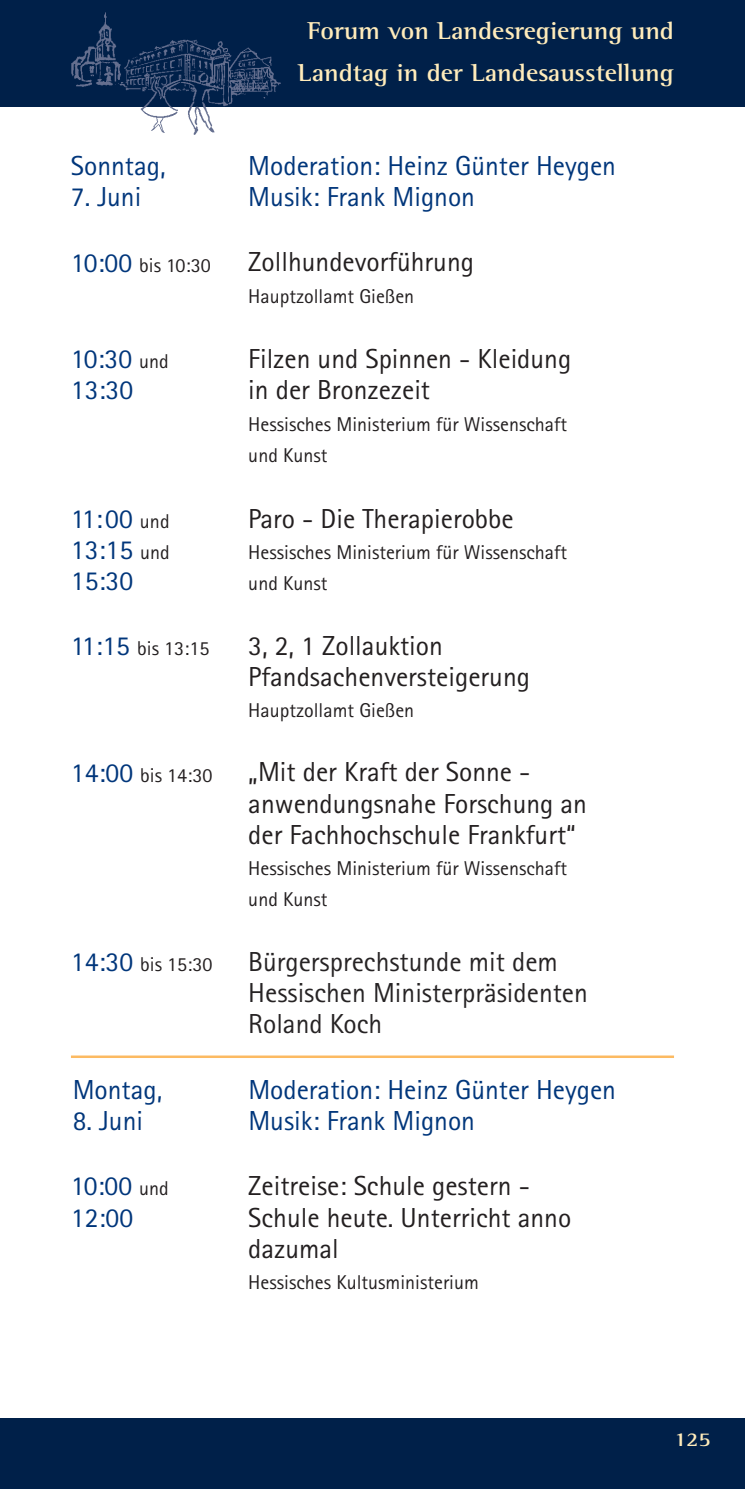
<style>
.page{position:relative;width:745px;height:1489px;background:#fff}
.page>*{position:absolute;margin:0;border:0;box-sizing:border-box;transform-origin:0 0}
.t1{font:27.5px/31.2px "Rotis Sans Serif";color:#231f20}
.t2{font:27.5px/31.2px "Rotis Sans Serif";color:#00367b}
.t3{font:27.5px/31.2px "Rotis Sans Serif";color:#262324}
.t4{font:700 25px/42.5px "Rotis Semi Serif";color:#ffecbb;text-align:center;scale:1.05 1}
.t5{font:20px/31.2px "Rotis Sans Serif";color:#231f20}
.t6{font:700 20px "Rotis Semi Serif";color:#ffecbb;scale:1.1 1}
.s1{font-size:27.5px;color:#00367b}
.s2{font-size:20px;color:#231f20}
</style>
<div class="page">
<div style="left:0;top:0;width:744px;height:106px;background:#002049"></div>
<div style="left:0;top:1417px;width:744px;height:71px;background:#002049"></div>
<img style="left:39px;top:12px;width:255px;height:123px">
<hr style="left:71px;top:1055px;width:602px;height:2px;background:#fcba62">
<p class="t2" style="left:71px;top:153px;width:96px">Sonntag,</p>
<p class="t2" style="left:71px;top:184px;width:72px">7. Juni</p>
<p class="t4" style="left:298px;top:11px;width:359px">Forum von Landesregierung und<br>Landtag in der Landesausstellung</p>
<p class="t2" style="left:248px;top:153px;width:369px">Moderation: Heinz Günter Heygen<br>Musik: Frank Mignon</p>
<p class="t5" style="left:71px;top:251px;width:141px"><span class="s1">10:00</span> bis 10:30</p>
<p class="t1" style="left:248px;top:249px;width:227px">Zollhundevorführung</p>
<p class="t5" style="left:248px;top:282px;width:167px">Hauptzollamt Gießen</p>
<p class="t2" style="left:71px;top:346px;width:99px">10:30 <span class="s2">und<br></span>13:30</p>
<p class="t2" style="left:71px;top:505px;width:100px;text-align:justify">11:00 <span class="s2">und </span>13:15 <span class="s2">und </span>15:30</p>
<p class="t1" style="left:248px;top:346px;width:324px">Filzen und Spinnen - Kleidung in der Bronzezeit</p>
<p class="t5" style="left:248px;top:410px;width:320px">Hessisches Ministerium für Wissenschaft und Kunst</p>
<p class="t1" style="left:248px;top:505px;width:267px">Paro - Die Therapierobbe</p>
<p class="t5" style="left:248px;top:538px;width:320px">Hessisches Ministerium für Wissenschaft und Kunst</p>
<p class="t5" style="left:71px;top:634px;width:140px"><span class="s1">11:15</span> bis 13:15</p>
<p class="t1" style="left:248px;top:632px;width:283px">3, 2, 1 Zollauktion<br>Pfandsachenversteigerung</p>
<p class="t5" style="left:248px;top:696px;width:167px">Hauptzollamt Gießen</p>
<p class="t5" style="left:71px;top:761px;width:143px"><span class="s1">14:00</span> bis 14:30</p>
<p class="t1" style="left:248px;top:759px;width:340px">„Mit der Kraft der Sonne - anwendungsnahe Forschung an der Fachhochschule Frankfurt“</p>
<p class="t5" style="left:248px;top:854px;width:320px">Hessisches Ministerium für Wissenschaft und Kunst</p>
<p class="t5" style="left:71px;top:950px;width:143px"><span class="s1">14:30</span> bis 15:30</p>
<p class="t3" style="left:248px;top:948px;width:341px">Bürgersprechstunde mit dem<br>Hessischen Ministerpräsidenten<br>Roland Koch</p>
<p class="t2" style="left:73px;top:1076px;width:91px">Montag,</p>
<p class="t2" style="left:73px;top:1107px;width:72px">8. Juni</p>
<p class="t2" style="left:71px;top:1172px;width:99px">10:00 <span class="s2">und<br></span>12:00</p>
<p class="t2" style="left:248px;top:1076px;width:369px">Moderation: Heinz Günter Heygen<br>Musik: Frank Mignon</p>
<p class="t1" style="left:248px;top:1172px;width:324px">Zeitreise: Schule gestern -<br>Schule heute. Unterricht anno dazumal</p>
<p class="t5" style="left:248px;top:1268px;width:232px">Hessisches Kultusministerium</p>
<p class="t6" style="left:673px;top:1432px;width:35px">125</p>
</div>
